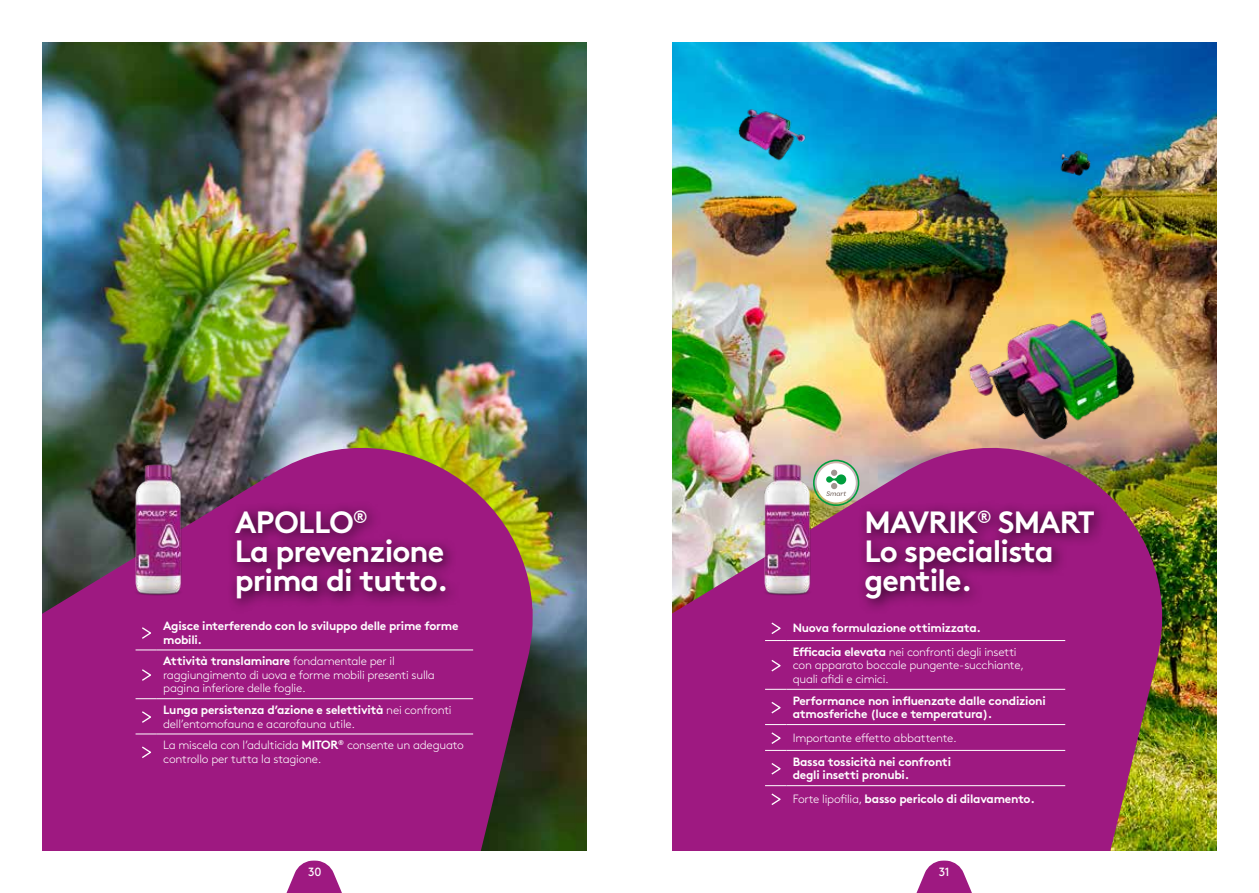
<style>
.page{position:relative;width:1259px;height:893px;background:#fff}
.page>*{position:absolute;margin:0;border:0;box-sizing:border-box;transform-origin:0 0}
.t1{font:700 30.75px/29.2px "Brown Std";letter-spacing:-.03em;color:#fff}
.t2{font:300 12px/13.5px "Brown Std";letter-spacing:-.02em;color:#fff}
.t3{font:700 12px/13.5px "Brown Std";letter-spacing:-.02em;color:#fff}
.t4{font:11.85px "Brown Std";color:#fff}
.s1{font-weight:700}
.s2{font-weight:300}
</style>
<div class="page">
<svg style="left:286px;top:861px;width:56px;height:32px"></svg>
<svg style="left:916px;top:861px;width:56px;height:32px"></svg>
<img style="left:672px;top:43px;width:544px;height:807px">
<img style="left:1050px;top:147px;width:50px;height:32px">
<img style="left:931px;top:296px;width:238px;height:169px">
<img style="left:728px;top:106px;width:84px;height:59px">
<img style="left:42px;top:43px;width:545px;height:807px">
<img style="left:672px;top:436px;width:492px;height:414px">
<svg style="left:42px;top:436px;width:493px;height:414px;background:#902973"></svg>
<div style="left:856px;top:500px;width:253px;height:114px;background:#000;opacity:.75"></div>
<div style="left:227px;top:500px;width:233px;height:114px;background:#000;opacity:.75"></div>
<hr style="left:157px;top:650px;width:316px;height:1px;background:#fff">
<hr style="left:157px;top:698px;width:316px;height:1px;background:#fff">
<hr style="left:157px;top:734px;width:316px;height:1px;background:#fff">
<svg style="left:136px;top:650px;width:21px;height:1px"></svg>
<svg style="left:136px;top:698px;width:21px;height:1px"></svg>
<svg style="left:136px;top:734px;width:21px;height:1px"></svg>
<svg style="left:140px;top:626px;width:13px;height:14px"></svg>
<svg style="left:140px;top:668px;width:13px;height:14px"></svg>
<svg style="left:140px;top:710px;width:13px;height:14px"></svg>
<svg style="left:140px;top:745px;width:13px;height:14px"></svg>
<div style="left:816px;top:463px;width:40px;height:39px;background:#fff;border-radius:50%"></div>
<div style="left:813px;top:460px;width:46px;height:46px;border:2px solid #009e3d;border-radius:50%"></div>
<svg style="left:831px;top:470px;width:15px;height:26px"></svg>
<img style="left:743px;top:451px;width:88px;height:162px">
<img style="left:114px;top:451px;width:87px;height:162px">
<hr style="left:786px;top:689px;width:279px;height:1px;background:#fff">
<hr style="left:786px;top:724px;width:279px;height:1px;background:#fff">
<hr style="left:786px;top:750px;width:279px;height:1px;background:#fff">
<hr style="left:786px;top:785px;width:279px;height:1px;background:#fff">
<svg style="left:765px;top:689px;width:21px;height:1px"></svg>
<svg style="left:765px;top:724px;width:21px;height:1px"></svg>
<svg style="left:765px;top:785px;width:21px;height:1px"></svg>
<hr style="left:786px;top:640px;width:279px;height:1px;background:#fff">
<svg style="left:765px;top:621px;width:21px;height:20px"></svg>
<svg style="left:770px;top:658px;width:12px;height:15px"></svg>
<svg style="left:770px;top:700px;width:12px;height:15px"></svg>
<svg style="left:765px;top:731px;width:21px;height:20px"></svg>
<svg style="left:770px;top:762px;width:12px;height:14px"></svg>
<svg style="left:770px;top:792px;width:12px;height:14px"></svg>
<h1 class="t1" style="left:235px;top:507px;width:215px">APOLLO<sup>®<br></sup>La prevenzione prima di tutto.</h1>
<p class="t3" style="left:163px;top:619px;width:297px">Agisce interferendo con lo sviluppo delle prime forme mobili.</p>
<p class="t2" style="left:163px;top:655px;width:273px"><span class="s1">Attività translaminare</span> fondamentale per il raggiungimento di uova e forme mobili presenti sulla pagina inferiore delle foglie.</p>
<p class="t2" style="left:163px;top:703px;width:290px"><span class="s1">Lunga persistenza d’azione e selettività</span> nei confronti dell’entomofauna e acarofauna utile.</p>
<p class="t2" style="left:163px;top:739px;width:302px">La miscela con l’adulticida <span class="s1">MITOR</span><sup>®</sup> consente un adeguato controllo per tutta la stagione.</p>
<h1 class="t1" style="left:864px;top:507px;width:232px">MAVRIK<sup>®</sup> SMART<br>Lo specialista gentile.</h1>
<p class="t3" style="left:792px;top:616px;width:225px;line-height:23.9px">Nuova formulazione ottimizzata.<br>Efficacia elevata <span class="s2">nei confronti degli insetti</span></p>
<p class="t2" style="left:792px;top:659px;width:233px">con apparato boccale pungente-succhiante, quali afidi e cimici.</p>
<p class="t3" style="left:792px;top:694px;width:254px">Performance non influenzate dalle condizioni atmosferiche (luce e temperatura).</p>
<p class="t2" style="left:792px;top:731px;width:165px">Importante effetto abbattente.</p>
<p class="t3" style="left:792px;top:755px;width:160px">Bassa tossicità nei confronti degli insetti pronubi.</p>
<p class="t3" style="left:792px;top:792px;width:244px"><span class="s2">Forte lipofilia,</span> basso pericolo di dilavamento.</p>
<p class="t4" style="left:308px;top:865px;width:15px">30</p>
<p class="t4" style="left:938px;top:865px;width:13px">31</p>
</div>
